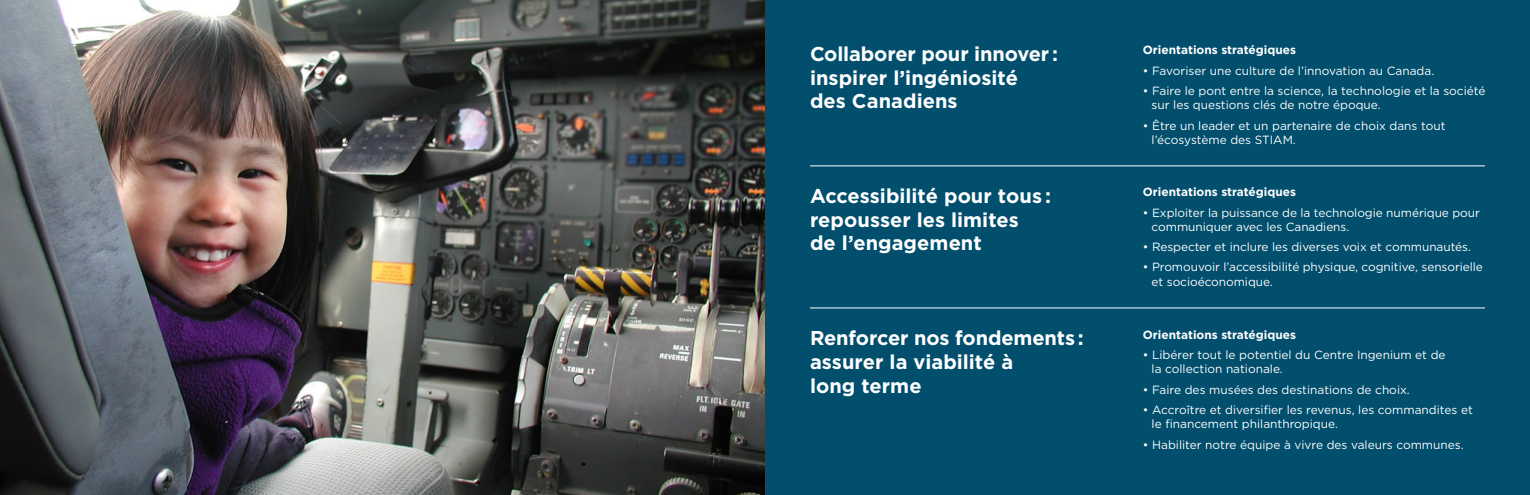
<style>
.page{position:relative;width:1530px;height:495px;background:#fff}
.page>*{position:absolute;margin:0;border:0;box-sizing:border-box;transform-origin:0 0}
.t1{font:700 20px/23.8px "Gotham";color:#fff}
.Body_text{font:11.88px/14.5px "Gotham";color:#fff}
.Body_text_2{font:700 11.88px "Gotham";color:#fff}
</style>
<div class="page">
<img style="left:0;top:0;width:765px;height:495px">
<div style="left:765px;top:0;width:765px;height:495px;background:#014e6d"></div>
<hr style="left:810px;top:166px;width:675px;height:1px;background:#fff">
<hr style="left:810px;top:308px;width:675px;height:1px;background:#fff">
<h2 class="t1" style="left:810px;top:42px;width:249px">Collaborer pour innover: inspirer l’ingéniosité des Canadiens</h2>
<h2 class="t1" style="left:810px;top:184px;width:242px">Accessibilité pour tous : repousser les limites<br>de l’engagement</h2>
<h2 class="t1" style="left:810px;top:326px;width:275px">Renforcer nos fondements: assurer la viabilité à<br>long terme</h2>
<p class="Body_text_2" style="left:1143px;top:42px;width:155px">Orientations stratégiques</p>
<p class="Body_text" style="left:1143px;top:63px;width:293px">• Favoriser une culture de l’innovation au Canada.</p>
<p class="Body_text" style="left:1152px;top:83px;width:335px;text-indent:-9px">• Faire le pont entre la science, la technologie et la société sur les questions clés de notre époque.</p>
<p class="Body_text" style="left:1152px;top:118px;width:295px;text-indent:-9px">• Être un leader et un partenaire de choix dans tout l’écosystème des STIAM.</p>
<p class="Body_text_2" style="left:1143px;top:184px;width:155px">Orientations stratégiques</p>
<p class="Body_text" style="left:1152px;top:205px;width:330px;text-indent:-9px">• Exploiter la puissance de la technologie numérique pour communiquer avec les Canadiens.</p>
<p class="Body_text" style="left:1143px;top:240px;width:330px">• Respecter et inclure les diverses voix et communautés.</p>
<p class="Body_text" style="left:1152px;top:260px;width:333px;text-indent:-9px">• Promouvoir l’accessibilité physique, cognitive, sensorielle et socioéconomique.</p>
<p class="Body_text_2" style="left:1143px;top:327px;width:155px">Orientations stratégiques</p>
<p class="Body_text" style="left:1152px;top:347px;width:295px;text-indent:-9px">• Libérer tout le potentiel du Centre Ingenium et de la collection nationale.</p>
<p class="Body_text" style="left:1143px;top:382px;width:268px">• Faire des musées des destinations de choix.</p>
<p class="Body_text" style="left:1152px;top:402px;width:323px;text-indent:-9px">• Accroître et diversifier les revenus, les commandites et le financement philanthropique.</p>
<p class="Body_text" style="left:1143px;top:437px;width:322px">• Habiliter notre équipe à vivre des valeurs communes.</p>
</div>
